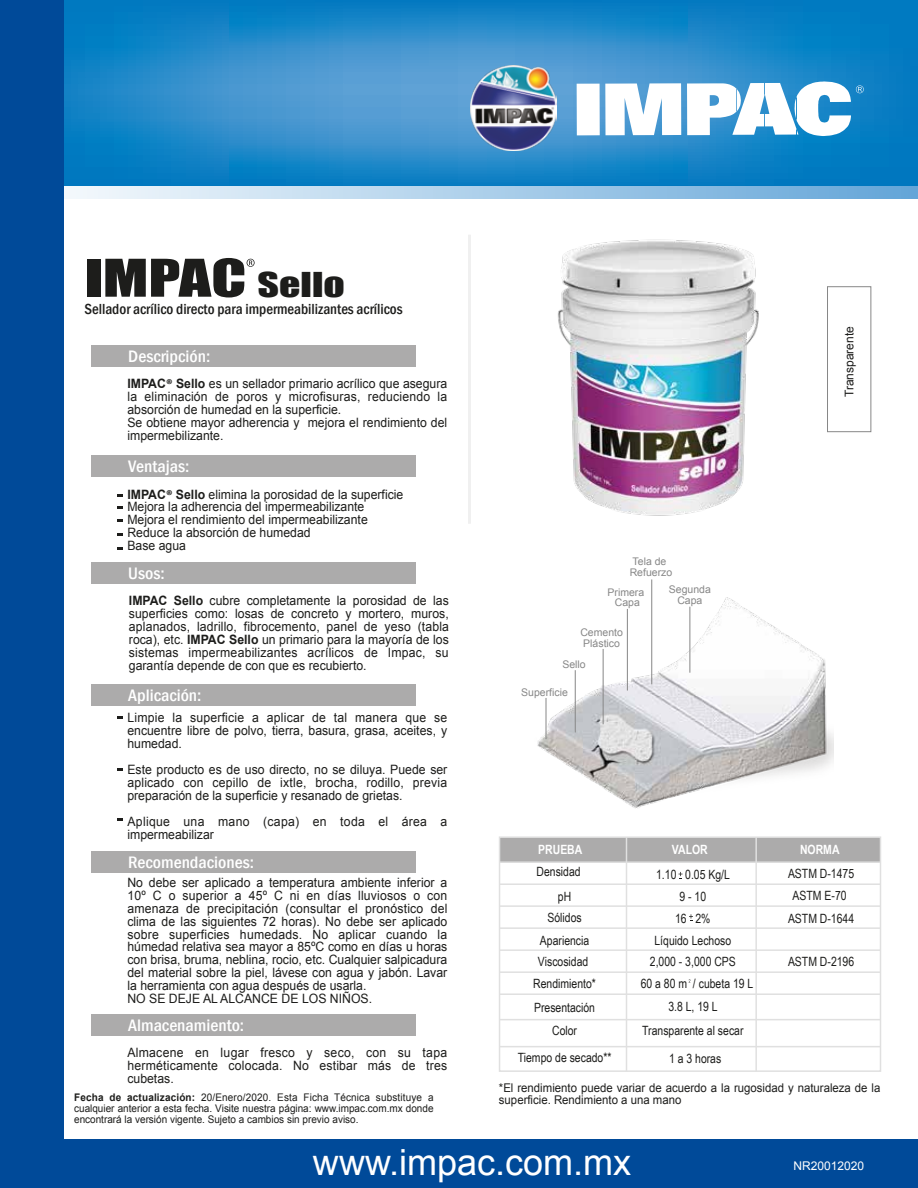
<style>
.page{position:relative;width:918px;height:1188px;background:#fff}
.page>*{position:absolute;margin:0;border:0;box-sizing:border-box;transform-origin:0 0}
.t1{font:48px "Impact";color:#1d1d1b;scale:1.33 1}
.t2{font:36px "Arial";color:#fff}
.t3{font:500 condensed 17.1px "Franklin Gothic";color:#fff;scale:1.05 1}
.t4{font:500 condensed 15px "Franklin Gothic";color:#1d1d1b}
.t5{font:12.9px/12.9px "Arial";color:#1d1d1b;text-align:justify;scale:.95 1}
.t6{font:12.9px/12.9px "Arial";letter-spacing:.025em;color:#1d1d1b;scale:.95 1}
.t7{font:12.75px "Arial Narrow";color:#1d1d1b}
.t8{font:700 12.75px "Arial Narrow";color:#fff}
.t9{font:12px/12px "Arial";color:#1d1d1b;scale:.95 1}
.t10{font:12px "Arial";color:#1d1d1b}
.t11{font:12px "Arial";color:#fff}
.t12{font:10.5px/11.2px "Arial";color:#1d1d1b;text-align:justify;scale:.95 1}
.t13{font:10.5px/10.8px "Arial";color:#878787}
.s1{font-size:31.5px}
.s2{font-weight:700}
.s3{font-family:"Calibri";font-weight:700}
</style>
<div class="page">
<img style="left:537px;top:593px;width:296px;height:216px">
<svg style="left:64px;top:0;width:854px;height:187px;background:#2288c8"></svg>
<svg style="left:577px;top:81px;width:287px;height:55px"></svg>
<img style="left:471px;top:65px;width:85px;height:86px">
<svg style="left:65px;top:187px;width:853px;height:11px;background:#abceea"></svg>
<div style="left:0;top:1139px;width:918px;height:49px;background:#004a99"></div>
<div style="left:91px;top:345px;width:325px;height:21px;background:#acabab"></div>
<div style="left:91px;top:456px;width:325px;height:21px;background:#acabab"></div>
<div style="left:91px;top:562px;width:325px;height:21px;background:#acabab"></div>
<div style="left:91px;top:684px;width:325px;height:21px;background:#acabab"></div>
<hr style="left:468px;top:235px;width:3px;height:289px;background:#dadada">
<svg style="left:118px;top:494px;width:5px;height:3px"></svg>
<svg style="left:118px;top:506px;width:5px;height:3px"></svg>
<svg style="left:118px;top:716px;width:5px;height:3px"></svg>
<svg style="left:118px;top:768px;width:5px;height:3px"></svg>
<svg style="left:118px;top:818px;width:5px;height:3px"></svg>
<div style="left:91px;top:851px;width:325px;height:21px;background:#acabab"></div>
<svg style="left:118px;top:533px;width:5px;height:3px"></svg>
<hr style="left:546px;top:698px;width:1px;height:41px;background:#878787">
<hr style="left:603px;top:649px;width:1px;height:75px;background:#878787">
<hr style="left:575px;top:670px;width:1px;height:62px;background:#878787">
<hr style="left:627px;top:609px;width:1px;height:82px;background:#878787">
<hr style="left:651px;top:579px;width:1px;height:105px;background:#878787">
<hr style="left:690px;top:607px;width:1px;height:66px;background:#878787">
<div style="left:827px;top:286px;width:44px;height:146px;border:1px solid #878787"></div>
<div style="left:0;top:0;width:64px;height:1184px;background:#004a99"></div>
<div style="left:91px;top:1015px;width:325px;height:21px;background:#acabab"></div>
<svg style="left:247px;top:259px;width:8px;height:8px"></svg>
<div style="left:500px;top:837px;width:380px;height:25px;background:#acabab"></div>
<svg style="left:689px;top:914px;width:4px;height:7px"></svg>
<div style="left:499px;top:836px;width:382px;height:236px;border:2px solid #e0e0e0"></div>
<hr style="left:500px;top:1019px;width:381px;height:1px;background:#e0e0e0">
<hr style="left:500px;top:1046px;width:381px;height:1px;background:#e0e0e0">
<hr style="left:500px;top:993px;width:381px;height:2px;background:#e0e0e0">
<hr style="left:500px;top:971px;width:381px;height:2px;background:#e0e0e0">
<hr style="left:500px;top:949px;width:381px;height:2px;background:#e0e0e0">
<hr style="left:500px;top:927px;width:381px;height:2px;background:#e0e0e0">
<hr style="left:500px;top:905px;width:381px;height:2px;background:#e0e0e0">
<hr style="left:500px;top:883px;width:381px;height:2px;background:#e0e0e0">
<hr style="left:500px;top:861px;width:381px;height:2px;background:#e0e0e0">
<hr style="left:755px;top:837px;width:2px;height:234px;background:#e0e0e0">
<hr style="left:626px;top:837px;width:1px;height:234px;background:#e0e0e0">
<svg style="left:679px;top:872px;width:4px;height:7px"></svg>
<img style="left:558px;top:239px;width:201px;height:277px">
<h1 class="t1" style="left:84px;top:241px;width:197px">IMPAC <span class="s1">Sello</span></h1>
<p class="t4" style="left:84px;top:299px;width:320px">Sellador acrílico directo para impermeabilizantes acrílicos</p>
<h3 class="t3" style="left:128px;top:345px;width:80px">Descripción:</h3>
<p class="t5" style="left:127px;top:377px;width:338px;text-align:left"><span class="s2">IMPAC</span><span class="s3">®</span> <span class="s2">Sello</span> es un sellador primario acrílico que asegura la eliminación de poros y microfisuras, reduciendo la absorción de humedad en la superficie.<br>Se obtiene mayor adherencia y mejora el rendimiento del impermebilizante.</p>
<h3 class="t3" style="left:128px;top:455px;width:60px">Ventajas:</h3>
<p class="t5" style="left:127px;top:488px;width:292px;text-align:left"><span class="s2">IMPAC</span><span class="s3">®</span> <span class="s2">Sello</span> elimina la porosidad de la superficie Mejora la adherencia del impermeabilizante Mejora el rendimiento del impermeabilizante Reduce la absorción de humedad<br>Base agua</p>
<h3 class="t3" style="left:128px;top:562px;width:36px">Usos:</h3>
<p class="t5" style="left:129px;top:595px;width:338px"><span class="s2">IMPAC Sello</span> cubre completamente la porosidad de las superficies como: losas de concreto y mortero, muros, aplanados, ladrillo, fibrocemento, panel de yeso (tabla roca), etc. <span class="s2">IMPAC Sello</span> un primario para la mayoría de los sistemas impermeabilizantes acrílicos de Impac, su garantía depende de con que es recubierto.</p>
<h3 class="t3" style="left:128px;top:684px;width:71px">Aplicación:</h3>
<p class="t5" style="left:127px;top:712px;width:338px">Limpie la superficie a aplicar de tal manera que se encuentre libre de polvo, tierra, basura, grasa, aceites, y humedad.</p>
<p class="t5" style="left:127px;top:763px;width:338px">Este producto es de uso directo, no se diluya. Puede ser aplicado con cepillo de ixtle, brocha, rodillo, previa preparación de la superficie y resanado de grietas.</p>
<p class="t6" style="left:127px;top:815px;width:338px">Aplique una mano (capa) en toda el área a impermeabilizar</p>
<h3 class="t3" style="left:128px;top:851px;width:121px">Recomendaciones:</h3>
<p class="t5" style="left:127px;top:876px;width:338px;text-align:left">No debe ser aplicado a temperatura ambiente inferior a 10º C o superior a 45º C ni en días lluviosos o con amenaza de precipitación (consultar el pronóstico del clima de las siguientes 72 horas). No debe ser aplicado sobre superficies humedads. No aplicar cuando la húmedad relativa sea mayor a 85ºC como en días u horas con brisa, bruma, neblina, rocio, etc. Cualquier salpicadura del material sobre la piel, lávese con agua y jabón. Lavar la herramienta con agua después de usarla.<br>NO SE DEJE AL ALCANCE DE LOS NIÑOS.</p>
<h3 class="t3" style="left:128px;top:1014px;width:112px">Almacenamiento:</h3>
<p class="t5" style="left:127px;top:1047px;width:338px">Almacene en lugar fresco y seco, con su tapa herméticamente colocada. No estibar más de tres cubetas.</p>
<p class="t12" style="left:74px;top:1091px;width:380px"><span class="s2">Fecha de actualización:</span> 20/Enero/2020. Esta Ficha Técnica substituye a cualquier anterior a esta fecha. Visite nuestra página: www.impac.com.mx donde encontrará la versión vigente. Sujeto a cambios sin previo aviso.</p>
<p class="t13" style="left:630px;top:556px;width:44px">Tela de<br>Refuerzo</p>
<p class="t13" style="left:608px;top:587px;width:38px;text-align:center">Primera<br>Capa</p>
<p class="t13" style="left:669px;top:584px;width:44px;text-align:center">Segunda<br>Capa</p>
<p class="t13" style="left:580px;top:627px;width:44px">Cemento<br>Plástico</p>
<p class="t13" style="left:562px;top:659px;width:25px">Sello</p>
<p class="t13" style="left:521px;top:687px;width:48px">Superficie</p>
<p class="t10" style="left:841px;top:397px;width:72px;rotate:-90deg">Transparente</p>
<p class="t8" style="left:538px;top:840px;width:46px">PRUEBA</p>
<p class="t8" style="left:672px;top:840px;width:37px">VALOR</p>
<p class="t8" style="left:800px;top:840px;width:41px">NORMA</p>
<p class="t7" style="left:537px;top:863px;width:46px">Densidad</p>
<p class="t7" style="left:788px;top:864px;width:68px">ASTM D-1475</p>
<p class="t7" style="left:558px;top:888px;width:15px">pH</p>
<p class="t7" style="left:680px;top:888px;width:28px">9 - 10</p>
<p class="t7" style="left:793px;top:886px;width:56px">ASTM E-70</p>
<p class="t7" style="left:547px;top:908px;width:36px">Sólidos</p>
<p class="t7" style="left:675px;top:909px;width:37px">16 2%</p>
<p class="t7" style="left:788px;top:909px;width:68px">ASTM D-1644</p>
<p class="t7" style="left:656px;top:866px;width:75px">1.10 0.05 Kg/L</p>
<p class="t7" style="left:540px;top:931px;width:51px">Apariencia</p>
<p class="t7" style="left:655px;top:931px;width:78px">Líquido Lechoso</p>
<p class="t7" style="left:538px;top:952px;width:52px">Viscosidad</p>
<p class="t7" style="left:650px;top:952px;width:88px">2,000 - 3,000 CPS</p>
<p class="t7" style="left:533px;top:975px;width:64px">Rendimiento*</p>
<p class="t7" style="left:641px;top:975px;width:114px">60 a 80 m / cubeta 19 L</p>
<p class="t7" style="left:534px;top:998px;width:63px">Presentación</p>
<p class="t7" style="left:668px;top:997px;width:51px">3.8 L, 19 L</p>
<p class="t7" style="left:552px;top:1022px;width:26px">Color</p>
<p class="t7" style="left:642px;top:1022px;width:103px">Transparente al secar</p>
<p class="t7" style="left:518px;top:1048px;width:95px">Tiempo de secado**</p>
<p class="t7" style="left:669px;top:1049px;width:54px">1 a 3 horas</p>
<p class="t7" style="left:788px;top:952px;width:68px">ASTM D-2196</p>
<p class="t9" style="left:499px;top:1082px;width:403px">*El rendimiento puede variar de acuerdo a la rugosidad y naturaleza de la superficie. Rendimiento a una mano</p>
<h2 class="t2" style="left:313px;top:1138px;width:320px">www.impac.com.mx</h2>
<p class="t11" style="left:794px;top:1158px;width:72px">NR20012020</p>
</div>
